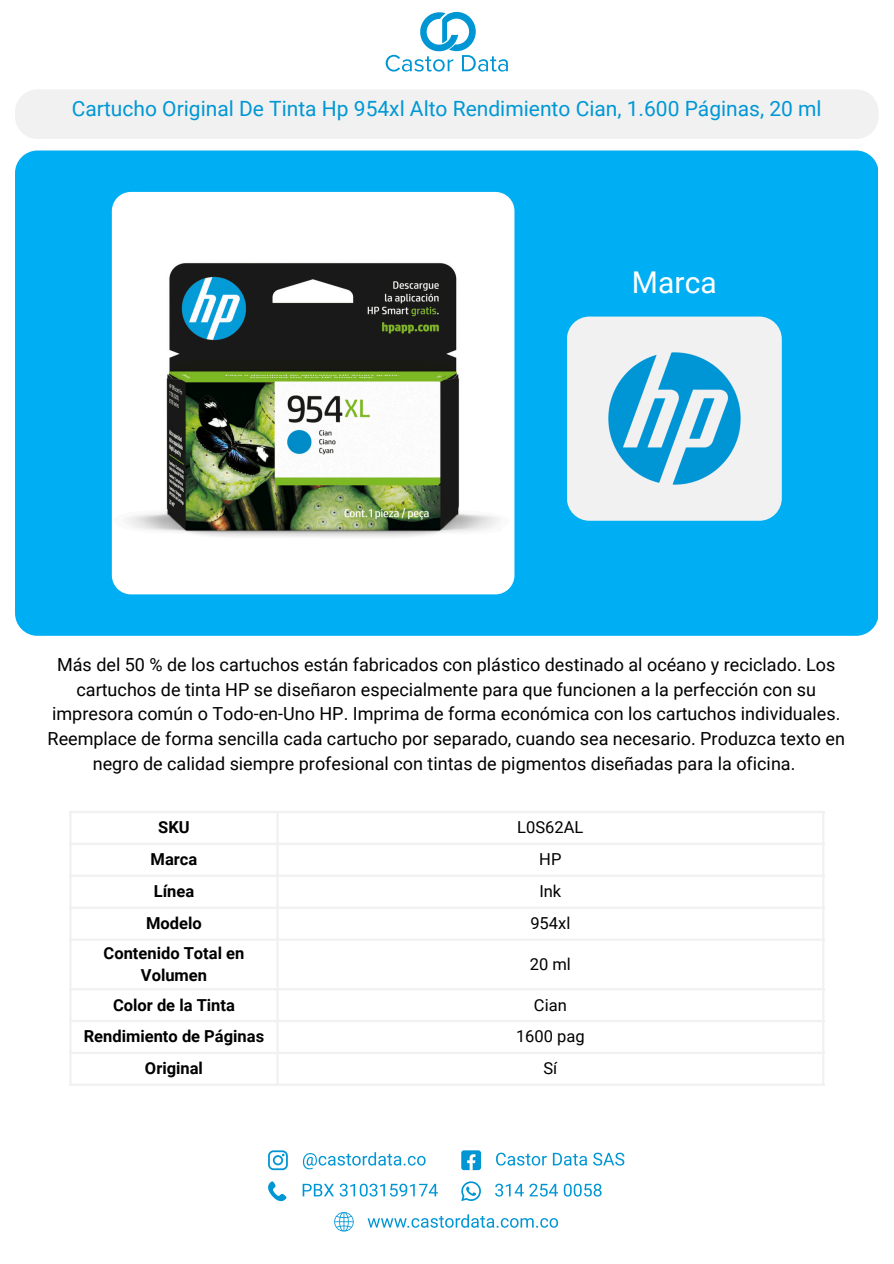
<style>
.page{position:relative;width:894px;height:1264px;background:#fff}
.page>*{position:absolute;margin:0;border:0;box-sizing:border-box;transform-origin:0 0}
.t1{font:30px "Roboto";color:#fff}
.t2{font:21px "Roboto";color:#0097d5}
.t3{font:18px/24.8px "Roboto";color:#000;text-align:center}
.t4{font:700 16.5px/22.5px "Roboto";color:#000;text-align:center}
.t5{font:16.5px "Roboto";color:#000}
</style>
<div class="page">
<hr style="left:69px;top:813px;width:3px;height:270px;background:#f1f1f1">
<hr style="left:276px;top:813px;width:2px;height:270px;background:#f1f1f1">
<hr style="left:821px;top:813px;width:3px;height:270px;background:#f1f1f1">
<hr style="left:69px;top:811px;width:755px;height:2px;background:#f1f1f1">
<hr style="left:69px;top:842px;width:755px;height:3px;background:#f1f1f1">
<hr style="left:69px;top:874px;width:755px;height:2px;background:#f1f1f1">
<hr style="left:69px;top:906px;width:755px;height:2px;background:#f1f1f1">
<hr style="left:69px;top:938px;width:755px;height:2px;background:#f1f1f1">
<hr style="left:69px;top:988px;width:755px;height:2px;background:#f1f1f1">
<hr style="left:69px;top:1019px;width:755px;height:3px;background:#f1f1f1">
<hr style="left:69px;top:1051px;width:755px;height:2px;background:#f1f1f1">
<hr style="left:69px;top:1083px;width:755px;height:2px;background:#f1f1f1">
<div style="left:15px;top:150px;width:862px;height:485px;background:#00aef4;border-radius:22px"></div>
<img style="left:112px;top:192px;width:402px;height:402px">
<div style="left:15px;top:89px;width:863px;height:50px;background:#f1f1f1;border-radius:22px"></div>
<div style="left:566px;top:316px;width:215px;height:205px;background:#f1f1f1;border-radius:22px"></div>
<svg style="left:385px;top:12px;width:122px;height:60px"></svg>
<svg style="left:268px;top:1150px;width:20px;height:20px"></svg>
<svg style="left:303px;top:1152px;width:122px;height:17px"></svg>
<svg style="left:496px;top:1152px;width:50px;height:13px"></svg>
<svg style="left:552px;top:1152px;width:35px;height:13px"></svg>
<svg style="left:593px;top:1152px;width:31px;height:13px"></svg>
<svg style="left:461px;top:1150px;width:20px;height:20px"></svg>
<svg style="left:302px;top:1183px;width:136px;height:13px"></svg>
<svg style="left:268px;top:1181px;width:18px;height:20px"></svg>
<svg style="left:495px;top:1183px;width:28px;height:13px"></svg>
<svg style="left:529px;top:1183px;width:72px;height:13px"></svg>
<svg style="left:461px;top:1181px;width:20px;height:20px"></svg>
<svg style="left:367px;top:1214px;width:191px;height:13px"></svg>
<svg style="left:334px;top:1212px;width:19px;height:19px"></svg>
<img style="left:608px;top:352px;width:133px;height:133px">
<p class="t2" style="left:72px;top:96px;width:751px">Cartucho Original De Tinta Hp 954xl Alto Rendimiento Cian, 1.600 Páginas, 20 ml</p>
<p class="t1" style="left:631px;top:265px;width:86px">Marca</p>
<p class="t3" style="left:48px;top:652px;width:798px">Más del 50 % de los cartuchos están fabricados con plástico destinado al océano y reciclado. Los cartuchos de tinta HP se diseñaron especialmente para que funcionen a la perfección con su impresora común o Todo-en-Uno HP. Imprima de forma económica con los cartuchos individuales.<br>Reemplace de forma sencilla cada cartucho por separado, cuando sea necesario. Produzca texto en negro de calidad siempre profesional con tintas de pigmentos diseñadas para la oficina.</p>
<p class="t4" style="left:158px;top:816px;width:33px">SKU</p>
<h2 class="t5" style="left:517px;top:818px;width:68px">L0S62AL</h2>
<p class="t4" style="left:150px;top:848px;width:48px">Marca</p>
<h1 class="t5" style="left:539px;top:850px;width:24px">HP</h1>
<p class="t4" style="left:154px;top:880px;width:42px">Línea</p>
<p class="t5" style="left:539px;top:881px;width:23px">Ink</p>
<p class="t4" style="left:146px;top:912px;width:57px">Modelo</p>
<p class="t5" style="left:530px;top:913px;width:41px">954xl</p>
<p class="t4" style="left:103px;top:941px;width:142px">Contenido Total en<br>Volumen</p>
<p class="t5" style="left:529px;top:954px;width:43px">20 ml</p>
<p class="t4" style="left:113px;top:993px;width:123px">Color de la Tinta</p>
<p class="t5" style="left:534px;top:995px;width:34px">Cian</p>
<p class="t4" style="left:84px;top:1025px;width:182px">Rendimiento de Páginas</p>
<p class="t5" style="left:516px;top:1027px;width:70px">1600 pag</p>
<p class="t4" style="left:145px;top:1057px;width:59px">Original</p>
<p class="t5" style="left:543px;top:1058px;width:15px">Sí</p>
</div>
